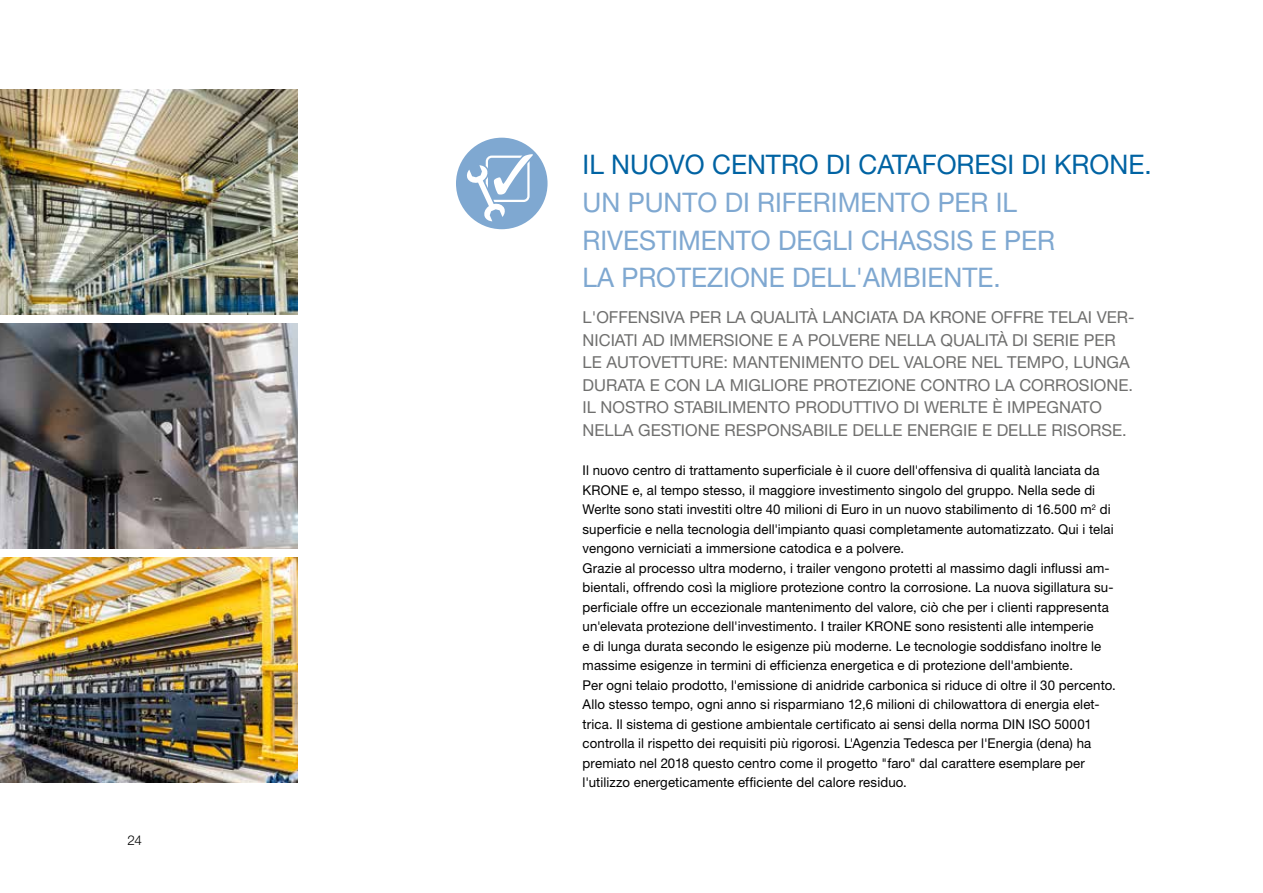
<style>
.page{position:relative;width:1263px;height:893px;background:#fff}
.page>*{position:absolute;margin:0;border:0;box-sizing:border-box;transform-origin:0 0}
.t1{font:27px/37.5px "Helvetica Neue LT Std";color:#7fa8d1}
.t2{font:27px "Helvetica Neue LT Std";color:#0063a3}
.t3{font:16.5px/22.5px "Helvetica Neue LT Std";color:#6f6f6e}
.t4{font:13.5px/19.5px "Helvetica Neue LT Std";letter-spacing:.01em;color:#000}
.t5{font:300 13.5px "Helvetica Neue LT Std";color:#000}
</style>
<div class="page">
<div style="left:456px;top:138px;width:91px;height:91px;background:#7fa8d1;border-radius:50%"></div>
<svg style="left:466px;top:154px;width:67px;height:67px"></svg>
<img style="left:0;top:323px;width:298px;height:226px">
<img style="left:0;top:89px;width:298px;height:226px">
<img style="left:0;top:557px;width:298px;height:225px">
<p class="t5" style="left:128px;top:832px;width:16px">24</p>
<h1 class="t2" style="left:583px;top:149px;width:571px">IL NUOVO CENTRO DI CATAFORESI DI KRONE.</h1>
<h1 class="t1" style="left:583px;top:183px;width:474px">UN PUNTO DI RIFERIMENTO PER IL<br>RIVESTIMENTO DEGLI CHASSIS E PER<br>LA PROTEZIONE DELL'AMBIENTE.</h1>
<p class="t3" style="left:583px;top:306px;width:554px">L'OFFENSIVA PER LA QUALITÀ LANCIATA DA KRONE OFFRE TELAI VER-NICIATI AD IMMERSIONE E A POLVERE NELLA QUALITÀ DI SERIE PER LE AUTOVETTURE: MANTENIMENTO DEL VALORE NEL TEMPO, LUNGA DURATA E CON LA MIGLIORE PROTEZIONE CONTRO LA CORROSIONE.<br>IL NOSTRO STABILIMENTO PRODUTTIVO DI WERLTE È IMPEGNATO NELLA GESTIONE RESPONSABILE DELLE ENERGIE E DELLE RISORSE.</p>
<p class="t4" style="left:583px;top:460px;width:535px">Il nuovo centro di trattamento superficiale è il cuore dell'offensiva di qualità lanciata da KRONE e, al tempo stesso, il maggiore investimento singolo del gruppo. Nella sede di Werlte sono stati investiti oltre 40 milioni di Euro in un nuovo stabilimento di 16.500 m<sup>2</sup> di superficie e nella tecnologia dell'impianto quasi completamente automatizzato. Qui i telai vengono verniciati a immersione catodica e a polvere.<br>Grazie al processo ultra moderno, i trailer vengono protetti al massimo dagli influssi am&shy;bientali, offrendo così la migliore protezione contro la corrosione. La nuova sigillatura su&shy;perficiale offre un eccezionale mantenimento del valore, ciò che per i clienti rappresenta un'elevata protezione dell'investimento. I trailer KRONE sono resistenti alle intemperie<br>e di lunga durata secondo le esigenze più moderne. Le tecnologie soddisfano inoltre le massime esigenze in termini di efficienza energetica e di protezione dell'ambiente.<br>Per ogni telaio prodotto, l'emissione di anidride carbonica si riduce di oltre il 30 percento.<br>Allo stesso tempo, ogni anno si risparmiano 12,6 milioni di chilowattora di energia elet&shy;trica. Il sistema di gestione ambientale certificato ai sensi della norma DIN ISO 50001 controlla il rispetto dei requisiti più rigorosi. L'Agenzia Tedesca per l'Energia (dena) ha premiato nel 2018 questo centro come il progetto "faro" dal carattere esemplare per l'utilizzo energeticamente efficiente del calore residuo.</p>
</div>
